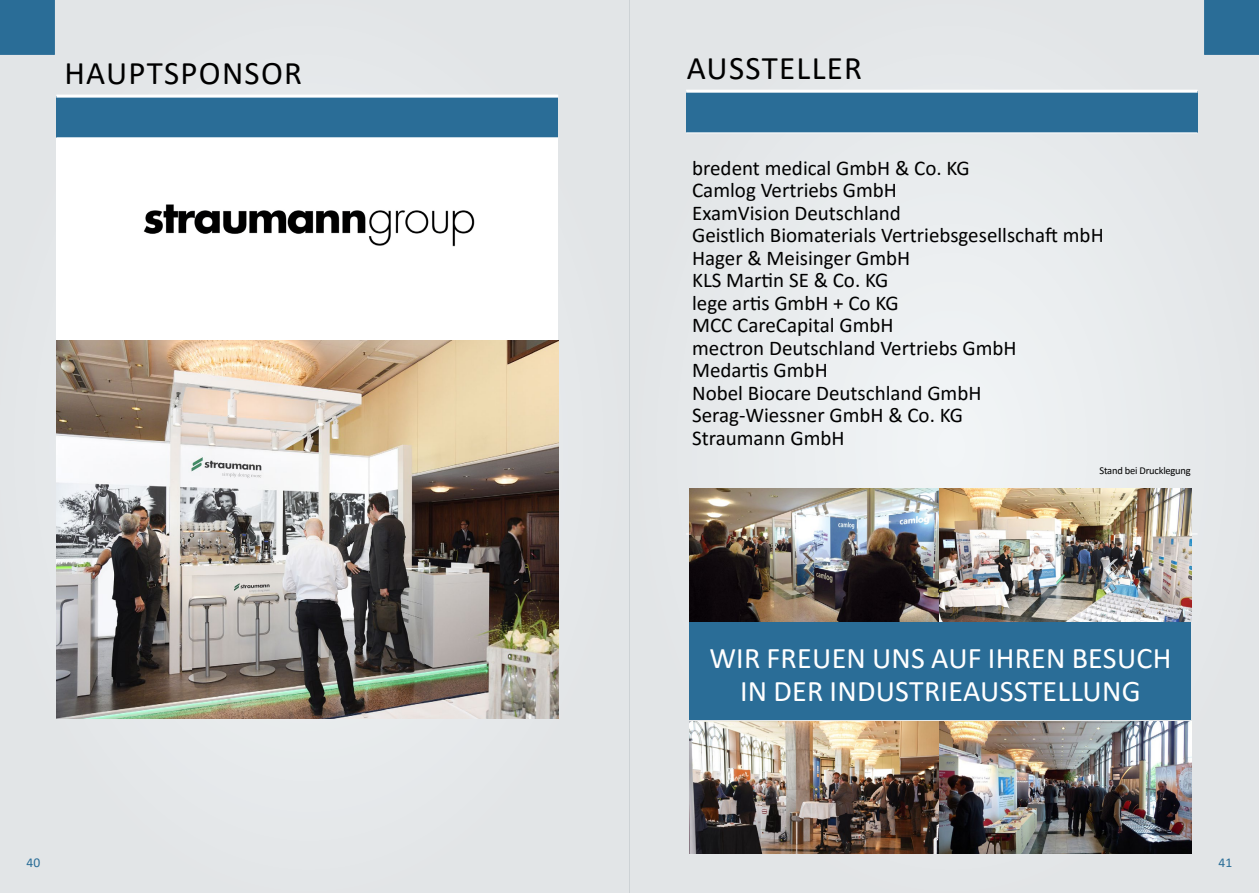
<style>
.page{position:relative;width:1259px;height:893px;background:#fff}
.page>*{position:absolute;margin:0;border:0;box-sizing:border-box;transform-origin:0 0}
.t1{font:33px "Calibri";letter-spacing:.04em;color:#000}
.t2{font:30px/33px "Calibri";letter-spacing:.01em;color:#fff;text-align:center}
.t3{font:21px/22.5px "Calibri";color:#000}
.t4{font:13.5px "Calibri";color:#2a6d97}
.t5{font:10.5px "Calibri";letter-spacing:-.02em;color:#000}
</style>
<div class="page">
<svg style="left:629px;top:0;width:630px;height:893px;background:#e5e8ea"></svg>
<div style="left:1204px;top:0;width:55px;height:55px;background:#2a6d97"></div>
<div style="left:0;top:0;width:629px;height:893px;background:#e3e6e8"></div>
<div style="left:0;top:0;width:55px;height:55px;background:#2a6d97"></div>
<div style="left:56px;top:137px;width:502px;height:203px;background:#fff"></div>
<div style="left:56px;top:96px;width:502px;height:42px;background:#2a6d97"></div>
<hr style="left:56px;top:95px;width:502px;height:3px;background:#fff">
<div style="left:686px;top:91px;width:511px;height:42px;background:#2a6d97"></div>
<hr style="left:686px;top:90px;width:511px;height:3px;background:#fff">
<hr style="left:686px;top:534px;width:511px;height:1px;background:#fff">
<hr style="left:686px;top:133px;width:511px;height:1px;background:#fff">
<div style="left:689px;top:623px;width:502px;height:97px;background:#2a6d97"></div>
<img style="left:689px;top:488px;width:250px;height:133px">
<img style="left:939px;top:488px;width:252px;height:134px">
<img style="left:689px;top:721px;width:250px;height:133px">
<img style="left:939px;top:721px;width:252px;height:133px">
<img style="left:56px;top:340px;width:502px;height:379px">
<img style="left:143px;top:204px;width:332px;height:43px">
<h1 class="t1" style="left:64px;top:50px;width:239px">HAUPTSPONSOR</h1>
<h1 class="t1" style="left:687px;top:45px;width:177px">AUSSTELLER</h1>
<p class="t3" style="left:692px;top:156px;width:413px">bredent medical GmbH &amp; Co. KG<br>Camlog Vertriebs GmbH<br>ExamVision Deutschland<br>Geistlich Biomaterials Vertriebsgesellschaft mbH<br>Hager &amp; Meisinger GmbH<br>KLS Martin SE &amp; Co. KG<br>lege artis GmbH + Co KG<br>MCC CareCapital GmbH<br>mectron Deutschland Vertriebs GmbH<br>Medartis GmbH<br>Nobel Biocare Deutschland GmbH<br>Serag-Wiessner GmbH &amp; Co. KG<br>Straumann GmbH</p>
<p class="t5" style="left:1099px;top:463px;width:93px">Stand bei Drucklegung</p>
<h2 class="t2" style="left:709px;top:641px;width:464px">WIR FREUEN UNS AUF IHREN BESUCH<br>IN DER INDUSTRIEAUSSTELLUNG</h2>
<p class="t4" style="left:27px;top:853px;width:15px">40</p>
<p class="t4" style="left:1218px;top:853px;width:15px">41</p>
</div>
